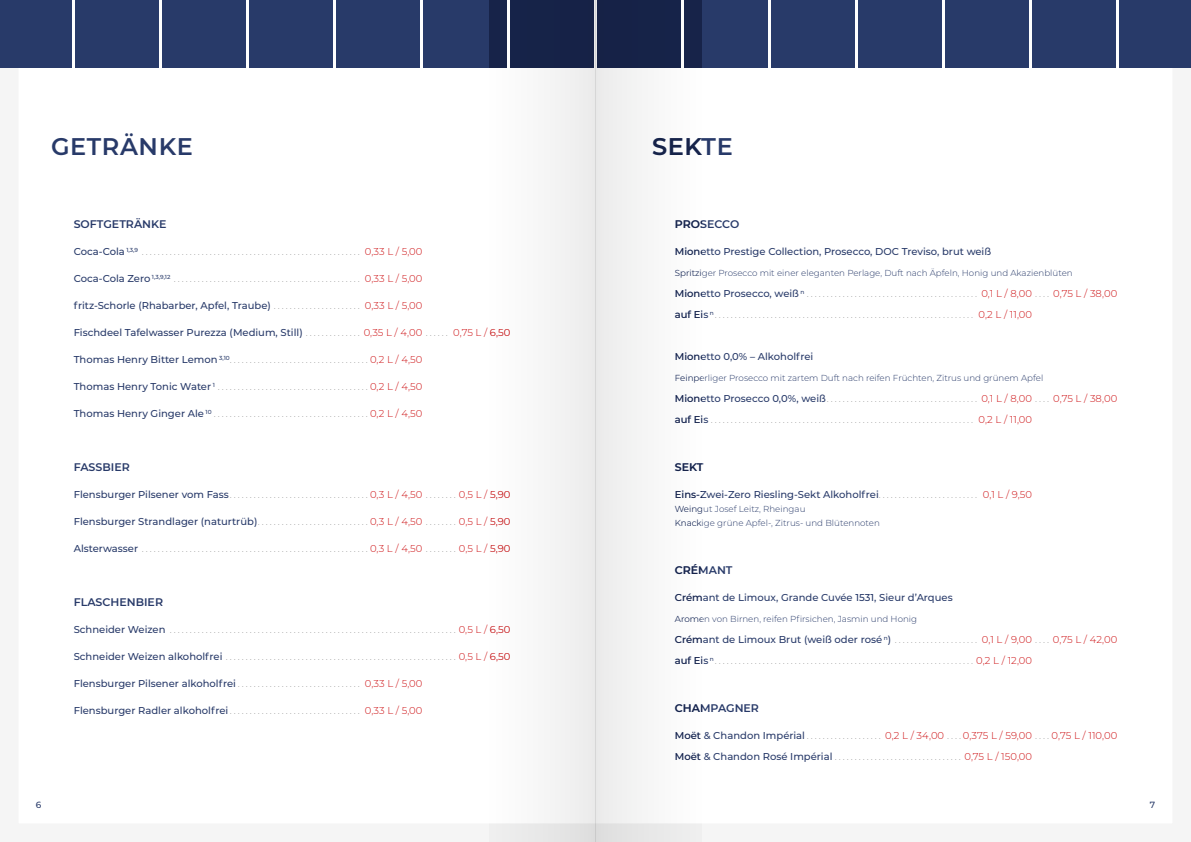
<style>
.page{position:relative;width:1191px;height:842px;background:#fff}
.page>*{position:absolute;margin:0;border:0;box-sizing:border-box;transform-origin:0 0}
.t1{font:600 24px "Montserrat";letter-spacing:.025em;color:#283a69}
.t2{font:600 11px "Montserrat";color:#283a69}
.t3{font:300 10px/21px "Montserrat";letter-spacing:.005em;color:#8c8c8c}
.t4{font:500 10px "Montserrat";color:#283a69}
.t5{font:500 9px "Montserrat";color:#283a69}
.t6{font:300 8.7px/14px "Montserrat";color:#283a69}
.s1{font-weight:500;color:#283a69}
.s2{color:#cd1013}
.s3{font-weight:300;color:#8c8c8c}
.s4{font-weight:300;color:#cd1013}
</style>
<div class="page">
<div style="left:1032px;top:0;width:84px;height:67px;background:#283a69"></div>
<div style="left:684px;top:0;width:84px;height:67px;background:#283a69"></div>
<div style="left:858px;top:0;width:84px;height:67px;background:#283a69"></div>
<div style="left:945px;top:0;width:84px;height:67px;background:#283a69"></div>
<div style="left:1119px;top:0;width:72px;height:67px;background:#283a69"></div>
<div style="left:771px;top:0;width:84px;height:67px;background:#283a69"></div>
<div style="left:336px;top:0;width:84px;height:67px;background:#283a69"></div>
<div style="left:0;top:0;width:72px;height:67px;background:#283a69"></div>
<div style="left:162px;top:0;width:84px;height:67px;background:#283a69"></div>
<div style="left:249px;top:0;width:84px;height:67px;background:#283a69"></div>
<div style="left:423px;top:0;width:84px;height:67px;background:#283a69"></div>
<div style="left:75px;top:0;width:84px;height:67px;background:#283a69"></div>
<svg style="left:595px;top:0;width:107px;height:841px"></svg>
<svg style="left:489px;top:0;width:106px;height:841px"></svg>
<h1 class="t1" style="left:51px;top:130px;width:143px">GETRÄNKE</h1>
<p class="t2" style="left:74px;top:217px;width:94px">SOFTGETRÄNKE</p>
<p class="t3" style="left:74px;top:241px;width:350px"><span class="s1">Coca-Cola</span> <sup>1,3,9</sup> ....................................................... <span class="s2">0,33 L / 5,00</span></p>
<p class="t3" style="left:74px;top:268px;width:350px"><span class="s1">Coca-Cola Zero</span> <sup>1,3,9,12</sup> ............................................... <span class="s2">0,33 L / 5,00</span></p>
<p class="t4" style="left:74px;top:299px;width:350px">fritz-Schorle (Rhabarber, Apfel, Traube) <span class="s3">. . . . . . . . . . . . . . . . . . . . . .</span> <span class="s4">0,33 L / 5,00</span></p>
<p class="t4" style="left:74px;top:326px;width:438px">Fischdeel Tafelwasser Purezza (Medium, Still) <span class="s3">. . . . . . . . . . . . . .</span> <span class="s4">0,35 L / 4,00</span> <span class="s3">. . . . . .</span> <span class="s4">0,75 L / 6,50</span></p>
<p class="t3" style="left:74px;top:349px;width:350px"><span class="s1">Thomas Henry Bitter Lemon</span> <sup>3,10</sup>...................................<span class="s2">0,2 L / 4,50</span></p>
<p class="t3" style="left:74px;top:376px;width:350px"><span class="s1">Thomas Henry Tonic Water</span> <sup>1</sup> ......................................<span class="s2">0,2 L / 4,50</span></p>
<p class="t3" style="left:74px;top:403px;width:350px"><span class="s1">Thomas Henry Ginger Ale</span> <sup>10</sup> .......................................<span class="s2">0,2 L / 4,50</span></p>
<p class="t2" style="left:74px;top:460px;width:58px">FASSBIER</p>
<p class="t3" style="left:74px;top:484px;width:438px"><span class="s1">Flensburger Pilsener vom Fass</span>...................................<span class="s2">0,3 L / 4,50</span> ........<span class="s2">0,5 L / 5,90</span></p>
<p class="t3" style="left:74px;top:511px;width:438px"><span class="s1">Flensburger Strandlager (naturtrüb)</span>. . . . . . . . . . . . . . . . . . . . . . . . . . . . <span class="s2">0,3 L / 4,50</span> . . . . . . . . <span class="s2">0,5 L / 5,90</span></p>
<p class="t3" style="left:74px;top:538px;width:438px"><span class="s1">Alsterwasser</span> .........................................................<span class="s2">0,3 L / 4,50</span> ........<span class="s2">0,5 L / 5,90</span></p>
<p class="t2" style="left:74px;top:595px;width:91px">FLASCHENBIER</p>
<p class="t3" style="left:74px;top:619px;width:438px"><span class="s1">Schneider Weizen</span> ........................................................................<span class="s2">0,5 L / 6,50</span></p>
<p class="t3" style="left:74px;top:646px;width:438px"><span class="s1">Schneider Weizen alkoholfrei</span> ..........................................................<span class="s2">0,5 L / 6,50</span></p>
<p class="t3" style="left:74px;top:673px;width:350px"><span class="s1">Flensburger Pilsener alkoholfrei</span>............................... <span class="s2">0,33 L / 5,00</span></p>
<p class="t3" style="left:74px;top:700px;width:350px"><span class="s1">Flensburger Radler alkoholfrei</span>................................. <span class="s2">0,33 L / 5,00</span></p>
<h1 class="t1" style="left:652px;top:130px;width:82px">SEKTE</h1>
<p class="t2" style="left:675px;top:217px;width:66px">PROSECCO</p>
<p class="t4" style="left:675px;top:245px;width:318px">Mionetto Prestige Collection, Prosecco, DOC Treviso, brut weiß</p>
<p class="t6" style="left:675px;top:266px;width:399px">Spritziger Prosecco mit einer eleganten Perlage, Duft nach Äpfeln, Honig und Akazienblüten</p>
<p class="t3" style="left:675px;top:283px;width:444px"><span class="s1">Mionetto Prosecco, weiß</span> <sup>n</sup> ........................................... <span class="s2">0,1 L / 8,00</span>.... <span class="s2">0,75 L / 38,00 </span><span class="s1">auf Eis</span> <sup>n</sup>................................................................. <span class="s2">0,2 L / 11,00</span></p>
<p class="t4" style="left:675px;top:350px;width:140px">Mionetto 0,0% – Alkoholfrei</p>
<p class="t6" style="left:675px;top:371px;width:370px">Feinperliger Prosecco mit zartem Duft nach reifen Früchten, Zitrus und grünem Apfel</p>
<p class="t3" style="left:675px;top:388px;width:444px"><span class="s1">Mionetto Prosecco 0,0%, weiß</span>...................................... <span class="s2">0,1 L / 8,00</span>.... <span class="s2">0,75 L / 38,00 </span><span class="s1">auf Eis</span>.................................................................. <span class="s2">0,2 L / 11,00</span></p>
<p class="t2" style="left:675px;top:460px;width:30px">SEKT</p>
<p class="t4" style="left:675px;top:488px;width:359px">Eins-Zwei-Zero Riesling-Sekt Alkoholfrei<span class="s3">. . . . . . . . . . . . . . . . . . . . . . . . .</span> <span class="s4">0,1 L / 9,50</span></p>
<p class="t6" style="left:675px;top:502px;width:207px">Weingut Josef Leitz, Rheingau<br>Knackige grüne Apfel-, Zitrus- und Blütennoten</p>
<p class="t2" style="left:675px;top:563px;width:59px">CRÉMANT</p>
<p class="t4" style="left:675px;top:591px;width:279px">Crémant de Limoux, Grande Cuvée 1531, Sieur d’Arques</p>
<p class="t6" style="left:675px;top:612px;width:244px">Aromen von Birnen, reifen Pfirsichen, Jasmin und Honig</p>
<p class="t3" style="left:675px;top:629px;width:444px"><span class="s1">Crémant de Limoux Brut (weiß oder rosé</span> <sup>n</sup><span class="s1">)</span> . . . . . . . . . . . . . . . . . . . . . <span class="s2">0,1 L / 9,00</span> . . . . <span class="s2">0,75 L / 42,00 </span><span class="s1">auf Eis</span> <sup>n</sup>................................................................. <span class="s2">0,2 L / 12,00</span></p>
<p class="t2" style="left:675px;top:701px;width:86px">CHAMPAGNER</p>
<p class="t3" style="left:675px;top:725px;width:444px"><span class="s1">Moët &amp; Chandon Impérial</span> . . . . . . . . . . . . . . . . . . . <span class="s2">0,2 L / 34,00</span> . . . . <span class="s2">0,375 L / 59,00</span> . . . . <span class="s2">0,75 L / 110,00<br></span><span class="s1">Moët &amp; Chandon Rosé Impérial</span>................................ <span class="s2">0,75 L / 150,00</span></p>
<p class="t5" style="left:36px;top:798px;width:7px">6</p>
<p class="t5" style="left:1149px;top:798px;width:7px">7</p>
</div>
